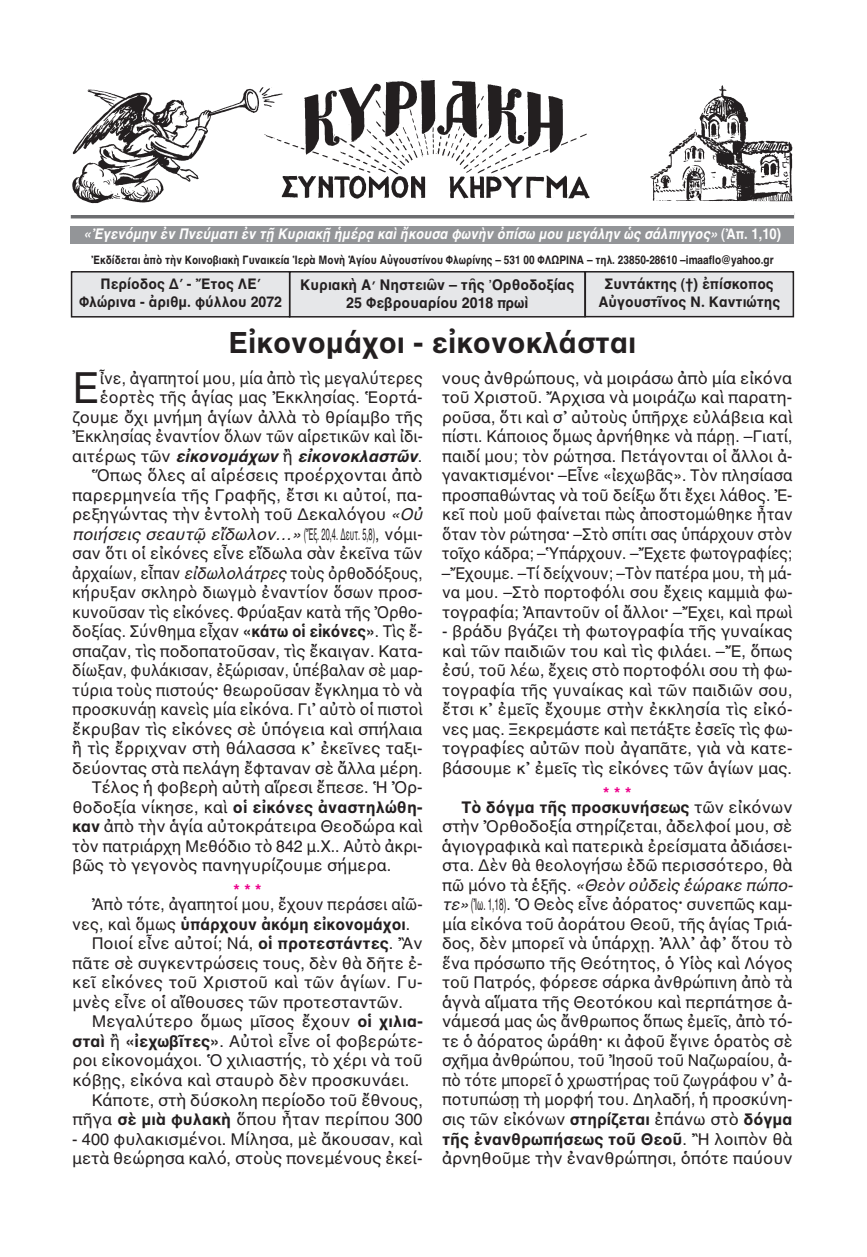
<style>
.page{position:relative;width:867px;height:1257px;background:#fff}
.page>*{position:absolute;margin:0;border:0;box-sizing:border-box;transform-origin:0 0}
.t1{font:43.5px "AL Helvetica";color:#231f20;scale:.95 1}
.t2{font:700 30px "AL Helvetica";color:#231f20}
.t3{font:16.5px/19.5px "AL Helvetica";color:#231f20;text-align:justify}
.t4{font:16.5px/14.1px "AL Helvetica";color:#231f20;scale:.95 1}
.t5{font:16.5px "AL Helvetica";color:#231f20;scale:.93 1}
.t6{font:700 16.5px/14.1px "AL Helvetica";color:#231f20}
.t7{font:16.5px "AL Helvetica";color:#231f20;scale:.45 1}
.t8{font:italic 700 16.5px "AL Helvetica";color:#231f20}
.t9{font:700 15px/18px "AL Helvetica";color:#231f20;text-align:center;scale:.95 1}
.t10{font:italic 700 15px "AL Helvetica";color:#fff;scale:.88 1}
.t11{font:700 15px/18px "Helvetica";color:#231f20;text-align:center;scale:.95 1}
.t12{font:700 12px "AL Helvetica";color:#231f20;scale:.85 1}
.s1{font-style:normal}
.s2{font-weight:400;font-style:normal}
.s3{font-style:italic}
.s4{font-weight:700}
.s5{font-weight:400}
.s6{font-weight:700;color:#ed028c}
.s7{color:#ed028c}
</style>
<div class="page">
<div style="left:290px;top:272px;width:294px;height:44px;background:#e6e7e9"></div>
<div style="left:289px;top:271px;width:296px;height:46px;border:2px solid #231f20"></div>
<div style="left:72px;top:272px;width:217px;height:44px;background:#e6e7e9"></div>
<div style="left:71px;top:271px;width:219px;height:46px;border:2px solid #231f20"></div>
<div style="left:586px;top:272px;width:206px;height:44px;background:#e6e7e9"></div>
<div style="left:584px;top:271px;width:210px;height:46px;border:2px solid #231f20"></div>
<hr style="left:71px;top:215px;width:723px;height:3px;background:#6c6d70">
<div style="left:71px;top:226px;width:723px;height:18px;background:#939598"></div>
<img style="left:72px;top:80px;width:721px;height:124px">
<p class="t10" style="left:84px;top:225px;width:794px">«Ἐγενόμην ἐν Πνεύματι ἐν τῇ Κυριακῇ ἡμέρᾳ καὶ ἤκουσα φωνὴν ὀπίσω μου μεγάλην ὡς σάλπιγγος» <span class="s1">(Ἀπ. 1,10)</span></p>
<p class="t12" style="left:91px;top:253px;width:804px">Ἐκδίδεται ἀπὸ τὴν Κοινοβιακὴ Γυναικεία Ἱερὰ Μονὴ Ἁγίου Αὐγουστίνου Φλωρίνης – 531 00 ΦΛΩΡΙΝΑ – τηλ. 23850-28610 –imaaflo@yahoo.gr</p>
<p class="t9" style="left:79px;top:275px;width:215px">Περίοδος Δ΄ - Ἔτος ΛΕ΄<br>Φλώρινα - ἀριθμ. φύλλου 2072</p>
<p class="t9" style="left:598px;top:275px;width:193px">Συντάκτης (†) ἐπίσκοπος<br>Αὐγουστῖνος Ν. Καντιώτης</p>
<p class="t2" style="left:228px;top:325px;width:409px">Εἰκονομάχοι - εἰκονοκλάσται</p>
<p class="t11" style="left:300px;top:275px;width:290px">Κυριακὴ Α΄ Νηστειῶν – τῆς Ὀρθοδοξίας<br>25 Φεβρουαρίου 2018 πρωὶ</p>
<p class="t1" style="left:72px;top:362px;width:31px">Ε</p>
<p class="t4" style="left:100px;top:371px;width:341px">ἶνε, ἀγαπητοί μου, μία ἀπὸ τὶς μεγαλύτερες</p>
<p class="t3" style="left:100px;top:387px;width:324px">ἑορτὲς τῆς ἁγίας μας Ἐκκλησίας. Ἑορτά-</p>
<p class="t3" style="left:72px;top:407px;width:352px">ζουμε ὄχι μνήμη ἁγίων ἀλλὰ τὸ θρίαμβο τῆς</p>
<p class="t5" style="left:72px;top:426px;width:378px">Ἐκκλησίας ἐναντίον ὅλων τῶν αἱρετικῶν καὶ ἰδι-</p>
<p class="t8" style="left:72px;top:446px;width:351px"><span class="s2">αιτέρως τῶν</span> εἰκονομάχων <span class="s2">ἢ</span> εἰκονοκλαστῶν<span class="s2">.</span></p>
<p class="t3" style="left:92px;top:465px;width:332px">Ὅπως ὅλες αἱ αἱρέσεις προέρχονται ἀπὸ</p>
<p class="t3" style="left:72px;top:485px;width:352px">παρερμηνεία τῆς Γραφῆς, ἔτσι κι αὐτοί, πα-</p>
<p class="t3" style="left:72px;top:504px;width:352px">ρεξηγώντας τὴν ἐντολὴ τοῦ Δεκαλόγου <span class="s3">«Οὐ</span></p>
<p class="t7" style="left:72px;top:524px;width:780px"><span class="s3">ποιήσεις σεαυτῷ εἴδωλον…»</span> (Ἔξ. 20,4. Δευτ. 5,8), νόμι-</p>
<p class="t3" style="left:72px;top:543px;width:352px">σαν ὅτι οἱ εἰκόνες εἶνε εἴδωλα σὰν ἐκεῖνα τῶν</p>
<p class="t5" style="left:72px;top:563px;width:378px">ἀρχαίων, εἶπαν <span class="s3">εἰδωλολάτρες</span> τοὺς ὀρθοδόξους,</p>
<p class="t5" style="left:72px;top:582px;width:378px">κήρυξαν σκληρὸ διωγμὸ ἐναντίον ὅσων προσ-</p>
<p class="t4" style="left:72px;top:605px;width:370px">κυνοῦσαν τὶς εἰκόνες. Φρύαξαν κατὰ τῆς Ὀρθο-</p>
<p class="t4" style="left:72px;top:624px;width:370px">δοξίας. Σύνθημα εἶχαν <span class="s4">«κάτω οἱ εἰκόνες»</span>. Τὶς ἔ-</p>
<p class="t3" style="left:72px;top:641px;width:352px">σπαζαν, τὶς ποδοπατοῦσαν, τὶς ἔκαιγαν. Κατα-</p>
<p class="t5" style="left:72px;top:660px;width:378px">δίωξαν, φυλάκισαν, ἐξώρισαν, ὑπέβαλαν σὲ μαρ-</p>
<p class="t4" style="left:72px;top:683px;width:370px">τύρια τοὺς πιστούς<span class="s4">·</span> θεωροῦσαν ἔγκλημα τὸ νὰ</p>
<p class="t4" style="left:72px;top:702px;width:370px">προσκυνάῃ κανεὶς μία εἰκόνα. Γι᾽ αὐτὸ οἱ πιστοὶ</p>
<p class="t3" style="left:72px;top:719px;width:352px">ἔκρυβαν τὶς εἰκόνες σὲ ὑπόγεια καὶ σπήλαια</p>
<p class="t3" style="left:72px;top:738px;width:352px">ἢ τὶς ἔρριχναν στὴ θάλασσα κ᾽ ἐκεῖνες ταξι-</p>
<p class="t3" style="left:72px;top:758px;width:352px">δεύοντας στὰ πελάγη ἔφταναν σὲ ἄλλα μέρη.</p>
<p class="t3" style="left:92px;top:777px;width:332px">Τέλος ἡ φοβερὴ αὐτὴ αἵρεσι ἔπεσε. Ἡ Ὀρ-</p>
<p class="t6" style="left:72px;top:800px;width:351px"><span class="s5">θοδοξία νίκησε, καὶ</span> οἱ εἰκόνες ἀναστηλώθη-</p>
<p class="t3" style="left:72px;top:816px;width:352px"><span class="s4">καν</span> ἀπὸ τὴν ἁγία αὐτοκράτειρα Θεοδώρα καὶ</p>
<p class="t3" style="left:72px;top:836px;width:352px">τὸν πατριάρχη Μεθόδιο τὸ 842 μ.Χ.. Αὐτὸ ἀκρι-</p>
<p class="t3" style="left:72px;top:855px;width:320px">βῶς τὸ γεγονὸς πανηγυρίζουμε σήμερα.</p>
<p class="t4" style="left:92px;top:883px;width:350px;text-indent:142px"><span class="s6">***<br></span>Ἀπὸ τότε, ἀγαπητοί μου, ἔχουν περάσει αἰῶ-</p>
<p class="t6" style="left:72px;top:917px;width:339px"><span class="s5">νες, καὶ ὅμως</span> ὑπάρχουν ἀκόμη εἰκονομάχοι<span class="s5">.</span></p>
<p class="t3" style="left:92px;top:933px;width:332px">Ποιοί εἶνε αὐτοί; Νά, <span class="s4">οἱ προτεστάντες</span>. Ἂν</p>
<p class="t3" style="left:72px;top:953px;width:352px">πᾶτε σὲ συγκεντρώσεις τους, δὲν θὰ δῆτε ἐ-</p>
<p class="t3" style="left:72px;top:972px;width:352px">κεῖ εἰκόνες τοῦ Χριστοῦ καὶ τῶν ἁγίων. Γυ-</p>
<p class="t3" style="left:72px;top:992px;width:332px">μνὲς εἶνε οἱ αἴθουσες τῶν προτεσταντῶν.</p>
<p class="t3" style="left:92px;top:1011px;width:332px">Μεγαλύτερο ὅμως μῖσος ἔχουν <span class="s4">οἱ χιλια-</span></p>
<p class="t3" style="left:72px;top:1031px;width:352px"><span class="s4">σταὶ</span> ἢ <span class="s4">«ἰεχωβῖτες»</span>. Αὐτοὶ εἶνε οἱ φοβερώτε-</p>
<p class="t3" style="left:72px;top:1050px;width:352px">ροι εἰκονομάχοι. Ὁ χιλιαστής, τὸ χέρι νὰ τοῦ</p>
<p class="t3" style="left:72px;top:1070px;width:338px">κόβῃς, εἰκόνα καὶ σταυρὸ δὲν προσκυνάει.</p>
<p class="t3" style="left:92px;top:1089px;width:332px">Κάποτε, στὴ δύσκολη περίοδο τοῦ ἔθνους,</p>
<p class="t3" style="left:72px;top:1109px;width:352px">πῆγα <span class="s4">σὲ μιὰ φυλακὴ</span> ὅπου ἦταν περίπου 300</p>
<p class="t3" style="left:72px;top:1128px;width:352px">- 400 φυλακισμένοι. Μίλησα, μὲ ἄκουσαν, καὶ μετὰ θεώρησα καλό, στοὺς πονεμένους ἐκεί-</p>
<p class="t3" style="left:441px;top:368px;width:352px">νους ἀνθρώπους, νὰ μοιράσω ἀπὸ μία εἰκόνα τοῦ Χριστοῦ. Ἄρχισα νὰ μοιράζω καὶ παρατη&shy;ροῦσα, ὅτι καὶ σ᾽ αὐτοὺς ὑπῆρχε εὐλάβεια καὶ πίστι. Κάποιος ὅμως ἀρνήθηκε νὰ πάρῃ. –Γιατί, παιδί μου; τὸν ρώτησα. Πετάγονται οἱ ἄλλοι ἀ&shy;γανακτισμένοι<span class="s4">·</span> –Εἶνε «ἰεχωβᾶς». Τὸν πλησίασα προσπαθώντας νὰ τοῦ δείξω ὅτι ἔχει λάθος. Ἐ&shy;κεῖ ποὺ μοῦ φαίνεται πὼς ἀποστομώθηκε ἦταν ὅταν τὸν ρώτησα<span class="s4">·</span> –Στὸ σπίτι σας ὑπάρχουν στὸν τοῖχο κάδρα; –Ὑπάρχουν. –Ἔχετε φωτογραφίες; –Ἔχουμε. –Τί δείχνουν; –Τὸν πατέρα μου, τὴ μά&shy;να μου. –Στὸ πορτοφόλι σου ἔχεις καμμιὰ φω&shy;τογραφία; Ἀπαντοῦν οἱ ἄλλοι<span class="s4">·</span> –Ἔχει, καὶ πρωὶ</p>
<p class="t3" style="left:442px;top:621px;width:352px">- βράδυ βγάζει τὴ φωτογραφία τῆς γυναίκας καὶ τῶν παιδιῶν του καὶ τὶς φιλάει. –Ἔ, ὅπως ἐσύ, τοῦ λέω, ἔχεις στὸ πορτοφόλι σου τὴ φω&shy;τογραφία τῆς γυναίκας καὶ τῶν παιδιῶν σου, ἔτσι κ᾽ ἐμεῖς ἔχουμε στὴν ἐκκλησία τὶς εἰκό&shy;νες μας. Ξεκρεμάστε καὶ πετάξτε ἐσεῖς τὶς φω&shy;τογραφίες αὐτῶν ποὺ ἀγαπᾶτε, γιὰ νὰ κατε&shy;βάσουμε κ᾽ ἐμεῖς τὶς εἰκόνες τῶν ἁγίων μας.</p>
<p class="t6" style="left:461px;top:785px;width:332px;text-indent:142px"><span class="s7">***<br></span>Τὸ δόγμα τῆς προσκυνήσεως <span class="s5">τῶν εἰκόνων</span></p>
<p class="t3" style="left:442px;top:816px;width:352px">στὴν Ὀρθοδοξία στηρίζεται, ἀδελφοί μου, σὲ ἁγιογραφικὰ καὶ πατερικὰ ἐρείσματα ἀδιάσει&shy;στα. Δὲν θὰ θεολογήσω ἐδῶ περισσότερο, θὰ πῶ μόνο τὰ ἑξῆς. <span class="s3">«Θεὸν οὐδεὶς ἑώρακε πώπο&shy;τε»</span>(Ἰω. 1,18). Ὁ Θεὸς εἶνε ἀόρατος<span class="s4">·</span> συνεπῶς καμ&shy;μία εἰκόνα τοῦ ἀοράτου Θεοῦ, τῆς ἁγίας Τριά&shy;δος, δὲν μπορεῖ νὰ ὑπάρχῃ. Ἀλλ᾽ ἀφ᾽ ὅτου τὸ ἕνα πρόσωπο τῆς Θεότητος, ὁ Υἱὸς καὶ Λόγος τοῦ Πατρός, φόρεσε σάρκα ἀνθρώπινη ἀπὸ τὰ ἁγνὰ αἵματα τῆς Θεοτόκου καὶ περπάτησε ἀ&shy;νάμεσά μας ὡς ἄνθρωπος ὅπως ἐμεῖς, ἀπὸ τό&shy;τε ὁ ἀόρατος ὡράθη<span class="s4">·</span> κι ἀφοῦ ἔγινε ὁρατὸς σὲ σχῆμα ἀνθρώπου, τοῦ Ἰησοῦ τοῦ Ναζωραίου, ἀ&shy;πὸ τότε μπορεῖ ὁ χρωστήρας τοῦ ζωγράφου ν᾽ ἀ&shy;ποτυπώσῃ τὴ μορφή του. Δηλαδή, ἡ προσκύνη&shy;σις τῶν εἰκόνων <span class="s4">στηρίζεται</span> ἐπάνω στὸ <span class="s4">δόγμα τῆς ἐνανθρωπήσεως τοῦ Θεοῦ</span>. Ἢ λοιπὸν θὰ ἀρνηθοῦμε τὴν ἐνανθρώπησι, ὁπότε παύουν</p>
</div>
